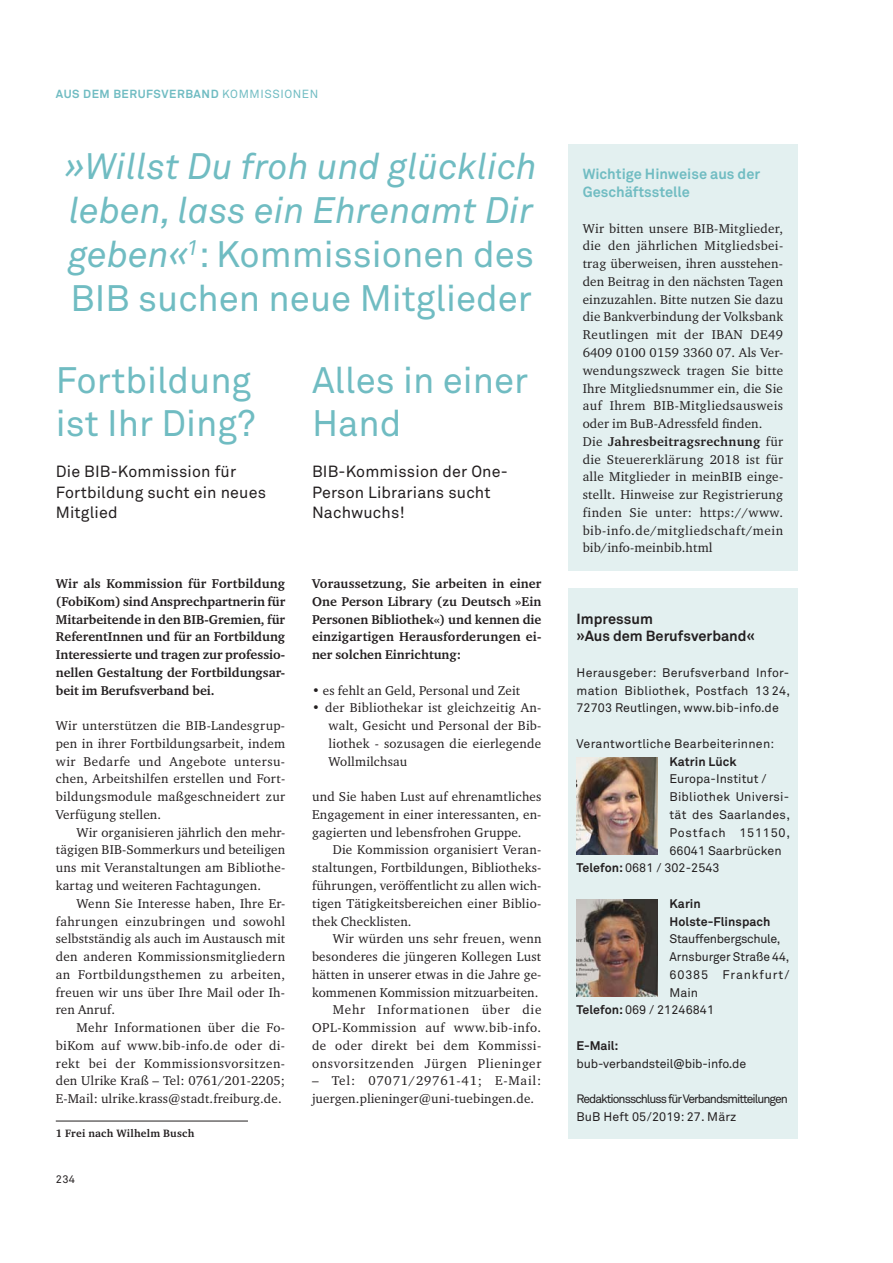
<style>
.page{position:relative;width:893px;height:1263px;background:#fff}
.page>*{position:absolute;margin:0;border:0;box-sizing:border-box;transform-origin:0 0}
.t1{font:italic 36.45px/43.8px "Akkurat Pro";color:#70bcc2;text-align:justify}
.t2{font:36.45px/43.8px "Akkurat Pro";color:#70bcc2}
.t3{font:16.05px/20.4px "Akkurat Pro";letter-spacing:.01em;color:#231f20}
.t4{font:700 14.55px/17.7px "Akkurat Pro";color:#70bcc2}
.t5{font:700 14.55px/17.7px "Akkurat Pro";color:#231f20}
.t6{font:13.05px/17.7px "Charter ITC Pro";letter-spacing:.015em;color:#231f20;text-align:justify}
.t7{font:700 13.05px/17.7px "Charter ITC Pro";color:#231f20;text-align:justify}
.t8{font:12.45px/17.7px "Akkurat Pro";letter-spacing:.005em;color:#231f20;text-align:justify}
.t9{font:700 12.45px/17.7px "Akkurat Pro";letter-spacing:.005em;color:#231f20}
.t10{font:12.45px "Akkurat Pro";letter-spacing:-.025em;color:#231f20}
.t11{font:12.45px "Akkurat Pro";letter-spacing:.06em;color:#231f20}
.t12{font:12.45px "Akkurat Pro";letter-spacing:.07em;color:#231f20}
.t13{font:12.15px "Akkurat Pro";letter-spacing:-.08em;color:#231f20}
.t14{font:700 11.7px "Akkurat Pro";letter-spacing:.05em;color:#70bcc2}
.t15{font:700 10.95px "Charter ITC Pro";letter-spacing:.02em;color:#231f20}
.t16{font:10.95px "Akkurat Pro";color:#231f20}
.s1{font-weight:400}
.s2{font-style:normal}
.s3{font-weight:700}
</style>
<div class="page">
<hr style="left:56px;top:1121px;width:192px;height:1px;background:#231f20">
<div style="left:568px;top:588px;width:229px;height:551px;background:#e3f0f0"></div>
<img style="left:576px;top:757px;width:81px;height:98px">
<img style="left:576px;top:900px;width:81px;height:97px">
<div style="left:568px;top:144px;width:229px;height:426px;background:#e3f0f0"></div>
<p class="t14" style="left:56px;top:89px;width:264px">AUS DEM BERUFSVERBAND <span class="s1">KOMMISSIONEN</span></p>
<h1 class="t1" style="left:65px;top:149px;width:473px">»Willst Du froh und glücklich leben, lass ein Ehrenamt Dir geben«<sup>1</sup><span class="s2">: Kommissionen des BIB suchen neue Mitglieder</span></h1>
<h1 class="t2" style="left:56px;top:362px;width:201px">Fortbildung ist Ihr Ding?</h1>
<p class="t3" style="left:56px;top:463px;width:212px">Die BIB-Kommission für<br>Fortbildung sucht ein neues<br>Mitglied</p>
<p class="t7" style="left:56px;top:575px;width:231px">Wir als Kommission für Fortbildung (FobiKom) sind Ansprechpartnerin für Mitarbeitende in den BIB-Gremien, für ReferentInnen und für an Fortbildung Interessierte und tragen zur professio&shy;nellen Gestaltung der Fortbildungsar&shy;beit im Berufsverband bei.</p>
<p class="t6" style="left:56px;top:717px;width:231px">Wir unterstützen die BIB-Landesgrup&shy;pen in ihrer Fortbildungsarbeit, indem wir Bedarfe und Angebote untersu&shy;chen, Arbeitshilfen erstellen und Fort&shy;bildungsmodule maßgeschneidert zur Verfügung stellen.</p>
<p class="t6" style="left:56px;top:824px;width:231px;text-indent:21px">Wir organisieren jährlich den mehr&shy;tägigen BIB-Sommerkurs und beteiligen uns mit Veranstaltungen am Bibliothe&shy;kartag und weiteren Fachtagungen.</p>
<p class="t6" style="left:56px;top:895px;width:231px;text-indent:21px">Wenn Sie Interesse haben, Ihre Er&shy;fahrungen einzubringen und sowohl selbstständig als auch im Austausch mit den anderen Kommissionsmitgliedern an Fortbildungsthemen zu arbeiten, freuen wir uns über Ihre Mail oder Ih&shy;ren Anruf.</p>
<p class="t6" style="left:56px;top:1019px;width:231px;text-indent:21px">Mehr Informationen über die Fo&shy;biKom auf www.bib-info.de oder di&shy;rekt bei der Kommissionsvorsitzen&shy;den Ulrike Kraß – Tel: 0761/201-2205; E-Mail: ulrike.krass@stadt.freiburg.de.</p>
<p class="t15" style="left:56px;top:1129px;width:140px">1 Frei nach Wilhelm Busch</p>
<p class="t16" style="left:56px;top:1175px;width:21px">234</p>
<h1 class="t2" style="left:312px;top:362px;width:218px">Alles in einer<br>Hand</h1>
<p class="t3" style="left:312px;top:463px;width:197px">BIB-Kommission der One-<br>Person Librarians sucht<br>Nachwuchs!</p>
<p class="t7" style="left:312px;top:575px;width:231px">Voraussetzung, Sie arbeiten in einer One Person Library (zu Deutsch »Ein Personen Bibliothek«) und kennen die einzigartigen Herausforderungen ei&shy;ner solchen Einrichtung:</p>
<p class="t6" style="left:312px;top:682px;width:210px">• es fehlt an Geld, Personal und Zeit</p>
<p class="t6" style="left:329px;top:700px;width:214px;text-indent:-17px">• der Bibliothekar ist gleichzeitig An&shy;walt, Gesicht und Personal der Bib&shy;liothek - sozusagen die eierlegende Wollmilchsau</p>
<p class="t6" style="left:312px;top:788px;width:231px">und Sie haben Lust auf ehrenamtliches Engagement in einer interessanten, en&shy;gagierten und lebensfrohen Gruppe.</p>
<p class="t6" style="left:312px;top:842px;width:231px;text-indent:21px">Die Kommission organisiert Veran&shy;staltungen, Fortbildungen, Bibliotheks&shy;führungen, veröffentlicht zu allen wich&shy;tigen Tätigkeitsbereichen einer Biblio&shy;thek Checklisten.</p>
<p class="t6" style="left:312px;top:931px;width:231px;text-align:right">Wir würden uns sehr freuen, wenn besonderes die jüngeren Kollegen Lust hätten in unserer etwas in die Jahre ge&shy;kommenen Kommission mitzuarbeiten.<br>Mehr Informationen über die OPL-Kommission auf www.bib-info. de oder direkt bei dem Kommissi&shy;onsvorsitzenden Jürgen Plieninger</p>
<p class="t6" style="left:312px;top:1073px;width:231px">– Tel: 07071/29761-41; E-Mail: juergen.plieninger@uni-tuebingen.de.</p>
<p class="t4" style="left:583px;top:167px;width:179px">Wichtige Hinweise aus der<br>Geschäftsstelle</p>
<p class="t6" style="left:583px;top:220px;width:202px;text-align:left">Wir bitten unsere BIB-Mitglieder, die den jährlichen Mitgliedsbei&shy;trag überweisen, ihren ausstehen&shy;den Beitrag in den nächsten Tagen einzuzahlen. Bitte nutzen Sie dazu die Bankverbindung der Volksbank Reutlingen mit der IBAN DE49<br>6409 0100 0159 3360 07. Als Ver&shy;wendungszweck tragen Sie bitte Ihre Mitgliedsnummer ein, die Sie auf Ihrem BIB-Mitgliedsausweis oder im BuB-Adressfeld finden.<br>Die <span class="s3">Jahresbeitragsrechnung</span> für die Steuererklärung 2018 ist für alle Mitglieder in meinBIB einge&shy;stellt. Hinweise zur Registrierung finden Sie unter: https://www. bib-info.de/mitgliedschaft/mein bib/info-meinbib.html</p>
<p class="t5" style="left:576px;top:611px;width:180px">Impressum<br>»Aus dem Berufsverband«</p>
<p class="t8" style="left:576px;top:665px;width:215px">Herausgeber: Berufsverband Infor&shy;mation Bibliothek, Postfach 13 24, 72703 Reutlingen, www.bib-info.de</p>
<p class="t8" style="left:576px;top:736px;width:199px">Verantwortliche Bearbeiterinnen:</p>
<p class="t9" style="left:669px;top:754px;width:68px">Katrin Lück</p>
<p class="t8" style="left:669px;top:772px;width:98px">Europa-Institut /</p>
<p class="t8" style="left:669px;top:789px;width:121px">Bibliothek Universi-</p>
<p class="t8" style="left:669px;top:807px;width:122px">tät des Saarlandes,</p>
<p class="t11" style="left:669px;top:828px;width:122px">Postfach 151150,</p>
<p class="t8" style="left:669px;top:843px;width:114px">66041 Saarbrücken</p>
<p class="t8" style="left:576px;top:860px;width:145px"><span class="s3">Telefon:</span> 0681 / 302-2543</p>
<p class="t9" style="left:669px;top:896px;width:103px">Karin<br>Holste-Flinspach</p>
<p class="t10" style="left:669px;top:934px;width:112px">Stauffenbergschule,</p>
<p class="t8" style="left:669px;top:949px;width:121px">Arnsburger Straße 44,</p>
<p class="t12" style="left:669px;top:970px;width:121px">60385 Frankfurt/</p>
<p class="t8" style="left:669px;top:985px;width:30px">Main</p>
<p class="t8" style="left:576px;top:1003px;width:139px"><span class="s3">Telefon:</span> 069 / 21246841</p>
<p class="t9" style="left:576px;top:1038px;width:43px">E-Mail:</p>
<p class="t8" style="left:576px;top:1056px;width:171px">bub-verbandsteil@bib-info.de</p>
<p class="t13" style="left:576px;top:1095px;width:213px">Redaktionsschluss für Verbandsmitteilungen</p>
<p class="t8" style="left:576px;top:1109px;width:161px">BuB Heft 05/2019: 27. März</p>
</div>
